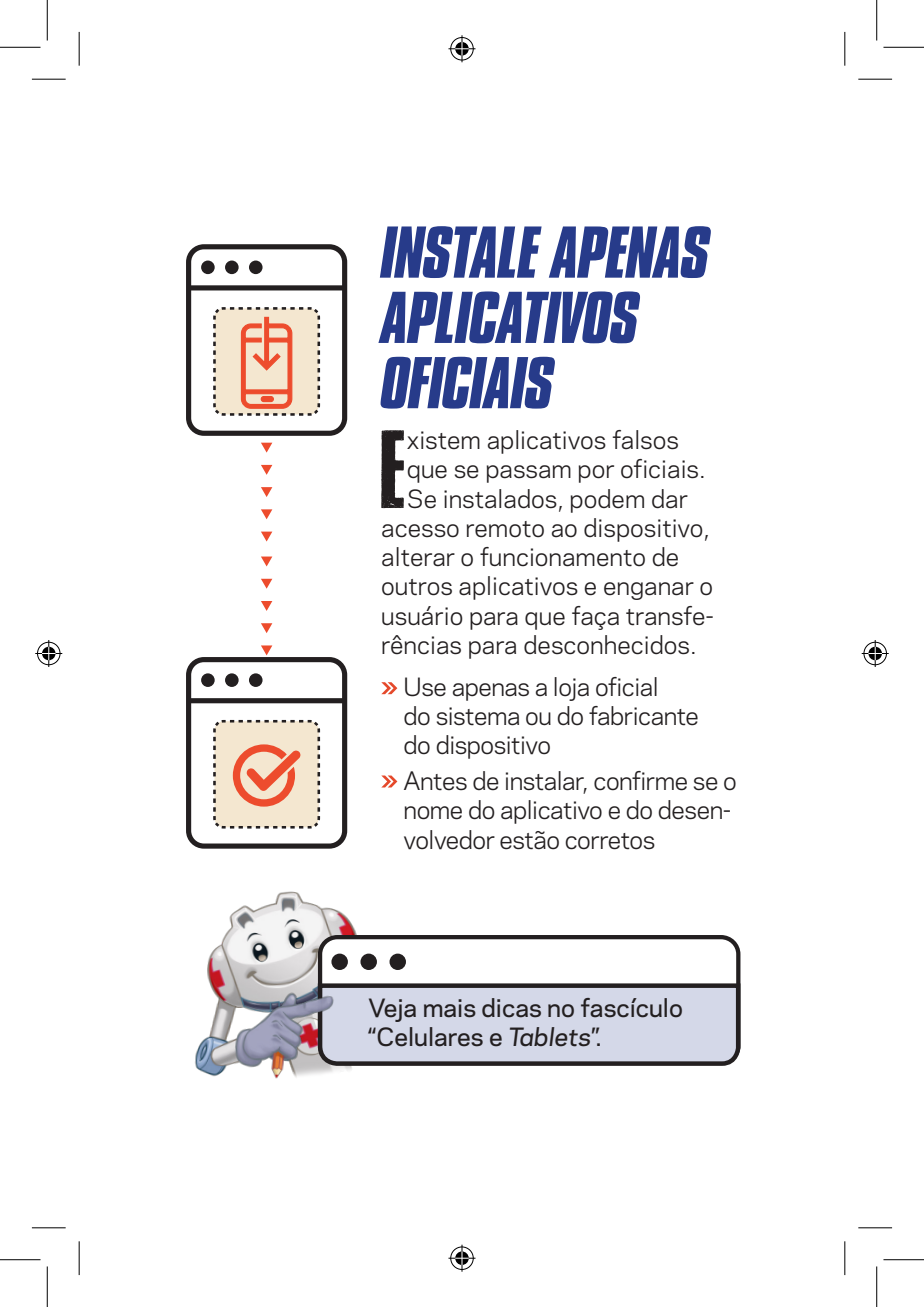
<style>
.page{position:relative;width:924px;height:1307px;background:#fff}
.page>*{position:absolute;margin:0;border:0;box-sizing:border-box;transform-origin:0 0}
.t1{font:92.92px "Cross Town";color:#231f20}
.t2{font:italic 700 63px/65.2px "Compacta BT";letter-spacing:-.02em;color:#273b8a}
.t3{font:23.62px "Galaxie Polaris";color:#231f20}
.t4{font:23.62px/29.2px "Galaxie Polaris";letter-spacing:-.02em;color:#231f20}
.t5{font:500 23.62px/29.2px "Galaxie Polaris";color:#231f20}
.s1{font-style:italic}
</style>
<div class="page">
<div style="left:186px;top:244px;width:161px;height:192px;border:5px solid #231f20;border-radius:15px"></div>
<div style="left:188px;top:285px;width:158px;height:5px;background:#231f20"></div>
<div style="left:201px;top:260px;width:14px;height:14px;background:#231f20;border-radius:50%"></div>
<div style="left:225px;top:260px;width:14px;height:14px;background:#231f20;border-radius:50%"></div>
<div style="left:249px;top:260px;width:13px;height:14px;background:#231f20;border-radius:50%"></div>
<svg style="left:381px;top:682px;width:16px;height:12px"></svg>
<svg style="left:381px;top:775px;width:16px;height:12px"></svg>
<div style="left:318px;top:935px;width:422px;height:129px;border:4px solid #231f20;border-radius:17px"></div>
<svg style="left:472px;top:981px;width:269px;height:85px;background:#c0c3d0"></svg>
<img style="left:195px;top:891px;width:277px;height:188px">
<svg style="left:213px;top:307px;width:108px;height:109px;background:#e9c3ad"></svg>
<div style="left:186px;top:657px;width:161px;height:191px;border:5px solid #231f20;border-radius:15px"></div>
<div style="left:188px;top:698px;width:158px;height:5px;background:#231f20"></div>
<div style="left:201px;top:673px;width:14px;height:14px;background:#231f20;border-radius:50%"></div>
<div style="left:225px;top:673px;width:14px;height:14px;background:#231f20;border-radius:50%"></div>
<div style="left:249px;top:673px;width:13px;height:14px;background:#231f20;border-radius:50%"></div>
<svg style="left:261px;top:509px;width:11px;height:10px"></svg>
<svg style="left:261px;top:465px;width:11px;height:10px"></svg>
<svg style="left:261px;top:442px;width:11px;height:10px"></svg>
<svg style="left:261px;top:531px;width:11px;height:10px"></svg>
<svg style="left:261px;top:487px;width:11px;height:10px"></svg>
<svg style="left:261px;top:623px;width:11px;height:10px"></svg>
<svg style="left:261px;top:578px;width:11px;height:10px"></svg>
<svg style="left:261px;top:556px;width:11px;height:10px"></svg>
<svg style="left:261px;top:645px;width:11px;height:10px"></svg>
<svg style="left:261px;top:601px;width:11px;height:10px"></svg>
<svg style="left:213px;top:719px;width:108px;height:110px;background:#e9c7b1"></svg>
<hr style="left:32px;top:79px;width:34px;height:1px;background:#000">
<hr style="left:858px;top:79px;width:34px;height:1px;background:#000">
<hr style="left:32px;top:1227px;width:34px;height:1px;background:#000">
<hr style="left:858px;top:1227px;width:34px;height:1px;background:#000">
<hr style="left:79px;top:32px;width:1px;height:34px;background:#000">
<hr style="left:79px;top:1241px;width:1px;height:33px;background:#000">
<hr style="left:844px;top:32px;width:1px;height:34px;background:#000">
<hr style="left:844px;top:1241px;width:1px;height:33px;background:#000">
<hr style="left:0;top:47px;width:40px;height:1px;background:#000">
<hr style="left:883px;top:47px;width:41px;height:1px;background:#000">
<hr style="left:0;top:1259px;width:40px;height:1px;background:#000">
<hr style="left:883px;top:1259px;width:41px;height:1px;background:#000">
<hr style="left:47px;top:0;width:1px;height:41px;background:#000">
<hr style="left:47px;top:1266px;width:1px;height:40px;background:#000">
<hr style="left:876px;top:0;width:1px;height:41px;background:#000">
<hr style="left:876px;top:1266px;width:1px;height:40px;background:#000">
<svg style="left:448px;top:35px;width:27px;height:27px"></svg>
<svg style="left:448px;top:1244px;width:27px;height:27px"></svg>
<svg style="left:35px;top:640px;width:27px;height:27px"></svg>
<svg style="left:861px;top:640px;width:27px;height:27px"></svg>
<p class="t2" style="left:381px;top:221px;width:330px">INSTALE APENAS<br>APLICATIVOS<br>OFICIAIS</p>
<p class="t1" style="left:381px;top:429px;width:27px">E</p>
<p class="t3" style="left:407px;top:422px;width:273px">xistem aplicativos falsos</p>
<p class="t3" style="left:407px;top:451px;width:300px">que se passam por oficiais.</p>
<p class="t3" style="left:407px;top:481px;width:283px">Se instalados, podem dar</p>
<p class="t3" style="left:381px;top:510px;width:330px">acesso remoto ao dispositivo,</p>
<p class="t3" style="left:381px;top:539px;width:299px">alterar o funcionamento de</p>
<p class="t3" style="left:381px;top:568px;width:333px">outros aplicativos e enganar o</p>
<p class="t3" style="left:381px;top:598px;width:334px">usuário para que faça transfe-</p>
<p class="t3" style="left:381px;top:627px;width:317px">rências para desconhecidos.</p>
<p class="t4" style="left:403px;top:671px;width:297px">Use apenas a loja oficial<br>do sistema ou do fabricante do dispositivo</p>
<p class="t4" style="left:403px;top:765px;width:335px">Antes de instalar, confirme se o nome do aplicativo e do desen&shy;volvedor estão corretos</p>
<p class="t5" style="left:368px;top:992px;width:316px">Veja mais dicas no fascículo “Celulares e <span class="s1">Tablets</span>”.</p>
</div>
